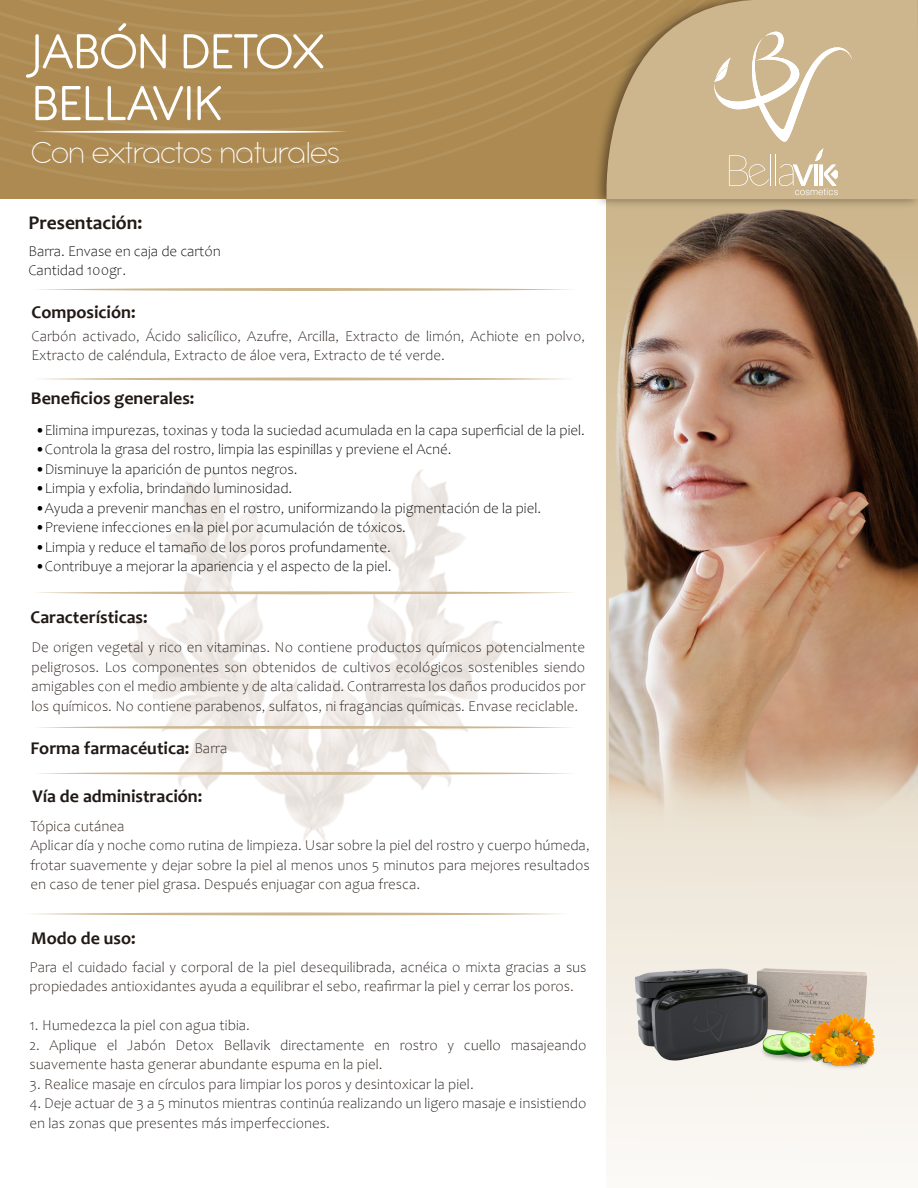
<style>
.page{position:relative;width:918px;height:1188px;background:#fff}
.page>*{position:absolute;margin:0;border:0;box-sizing:border-box;transform-origin:0 0}
.t1{font:53.4px/51.8px "Antipasto Pro";color:#fff}
.t2{font:200 33px "Antipasto Pro";color:#fff}
.t3{font:700 19.5px "Candara";color:#211915}
.t4{font:700 18px "Candara";color:#211915}
.t5{font:300 15px/19.5px "Candara";color:#211915}
.t6{font:300 15px/19.5px "Candara";letter-spacing:-.005em;color:#000}
</style>
<div class="page">
<img style="left:123px;top:481px;width:65px;height:306px">
<img style="left:188px;top:469px;width:320px;height:373px">
<svg style="left:606px;top:833px;width:312px;height:321px"></svg>
<div style="left:0;top:0;width:918px;height:199px;background:#ac8a52"></div>
<svg style="left:54px;top:172px;width:326px;height:19px"></svg>
<svg style="left:0;top:153px;width:448px;height:19px"></svg>
<svg style="left:0;top:133px;width:501px;height:20px"></svg>
<svg style="left:0;top:114px;width:544px;height:19px"></svg>
<svg style="left:0;top:95px;width:581px;height:19px"></svg>
<svg style="left:0;top:7px;width:589px;height:88px"></svg>
<svg style="left:0;top:0;width:585px;height:76px"></svg>
<svg style="left:0;top:0;width:547px;height:56px"></svg>
<svg style="left:595px;top:0;width:323px;height:199px;fill:#cdb68d"></svg>
<svg style="left:37px;top:288px;width:534px;height:3px;background:#ddcdb2"></svg>
<svg style="left:32px;top:130px;width:316px;height:3px"></svg>
<svg style="left:41px;top:377px;width:527px;height:3px"></svg>
<svg style="left:37px;top:591px;width:534px;height:3px"></svg>
<svg style="left:37px;top:726px;width:534px;height:3px;background:#dcccb0"></svg>
<svg style="left:37px;top:772px;width:534px;height:3px;background:#dcccb1"></svg>
<svg style="left:32px;top:912px;width:530px;height:3px"></svg>
<img style="left:606px;top:199px;width:312px;height:634px">
<svg style="left:713px;top:26px;width:140px;height:169px;background:#d3bf9b"></svg>
<img style="left:606px;top:854px;width:301px;height:286px">
<h1 class="t1" style="left:32px;top:28px;width:293px">JABÓN DETOX<br>BELLAVIK</h1>
<h2 class="t2" style="left:32px;top:134px;width:310px">Con extractos naturales</h2>
<h3 class="t3" style="left:28px;top:210px;width:115px">Presentación:</h3>
<p class="t6" style="left:29px;top:242px;width:194px">Barra. Envase en caja de cartón<br>Cantidad 100gr.</p>
<p class="t4" style="left:32px;top:301px;width:106px">Composición:</p>
<p class="t5" style="left:32px;top:326px;width:555px">Carbón activado, Ácido salicílico, Azufre, Arcilla, Extracto de limón, Achiote en polvo,<br>Extracto de caléndula, Extracto de áloe vera, Extracto de té verde.</p>
<p class="t4" style="left:31px;top:387px;width:165px">Beneficios generales:</p>
<p class="t6" style="left:35px;top:420px;width:551px">•Elimina impurezas, toxinas y toda la suciedad acumulada en la capa superficial de la piel.</p>
<p class="t6" style="left:35px;top:440px;width:418px">•Controla la grasa del rostro, limpia las espinillas y previene el Acné.</p>
<p class="t6" style="left:35px;top:459px;width:264px">•Disminuye la aparición de puntos negros.</p>
<p class="t6" style="left:35px;top:479px;width:259px">•Limpia y exfolia, brindando luminosidad.</p>
<p class="t6" style="left:35px;top:498px;width:508px">•Ayuda a prevenir manchas en el rostro, uniformizando la pigmentación de la piel.</p>
<p class="t6" style="left:35px;top:518px;width:372px">•Previene infecciones en la piel por acumulación de tóxicos.</p>
<p class="t6" style="left:35px;top:537px;width:357px">•Limpia y reduce el tamaño de los poros profundamente.</p>
<p class="t6" style="left:35px;top:557px;width:358px">•Contribuye a mejorar la apariencia y el aspecto de la piel.</p>
<p class="t4" style="left:30px;top:606px;width:119px">Características:</p>
<p class="t5" style="left:32px;top:638px;width:555px;text-align:justify">De origen vegetal y rico en vitaminas. No contiene productos químicos potencialmente peligrosos. Los componentes son obtenidos de cultivos ecológicos sostenibles siendo amigables con el medio ambiente y de alta calidad. Contrarresta los daños producidos por los químicos. No contiene parabenos, sulfatos, ni fragancias químicas. Envase reciclable.</p>
<p class="t4" style="left:30px;top:737px;width:161px">Forma farmacéutica:</p>
<p class="t4" style="left:32px;top:785px;width:171px">Vía de administración:</p>
<p class="t5" style="left:194px;top:739px;width:35px">Barra</p>
<p class="t5" style="left:30px;top:816px;width:561px">Tópica cutánea<br>Aplicar día y noche como rutina de limpieza. Usar sobre la piel del rostro y cuerpo húmeda, frotar suavemente y dejar sobre la piel al menos unos 5 minutos para mejores resultados en caso de tener piel grasa. Después enjuagar con agua fresca.</p>
<p class="t4" style="left:31px;top:927px;width:106px">Modo de uso:</p>
<p class="t5" style="left:29px;top:957px;width:559px">Para el cuidado facial y corporal de la piel desequilibrada, acnéica o mixta gracias a sus propiedades antioxidantes ayuda a equilibrar el sebo, reafirmar la piel y cerrar los poros.</p>
<p class="t5" style="left:29px;top:1016px;width:222px">1. Humedezca la piel con agua tibia.</p>
<p class="t5" style="left:29px;top:1035px;width:559px">2. Aplique el Jabón Detox Bellavik directamente en rostro y cuello masajeando suavemente hasta generar abundante espuma en la piel.</p>
<p class="t5" style="left:29px;top:1074px;width:446px">3. Realice masaje en círculos para limpiar los poros y desintoxicar la piel.</p>
<p class="t5" style="left:29px;top:1094px;width:559px">4. Deje actuar de 3 a 5 minutos mientras continúa realizando un ligero masaje e insistiendo en las zonas que presentes más imperfecciones.</p>
</div>
